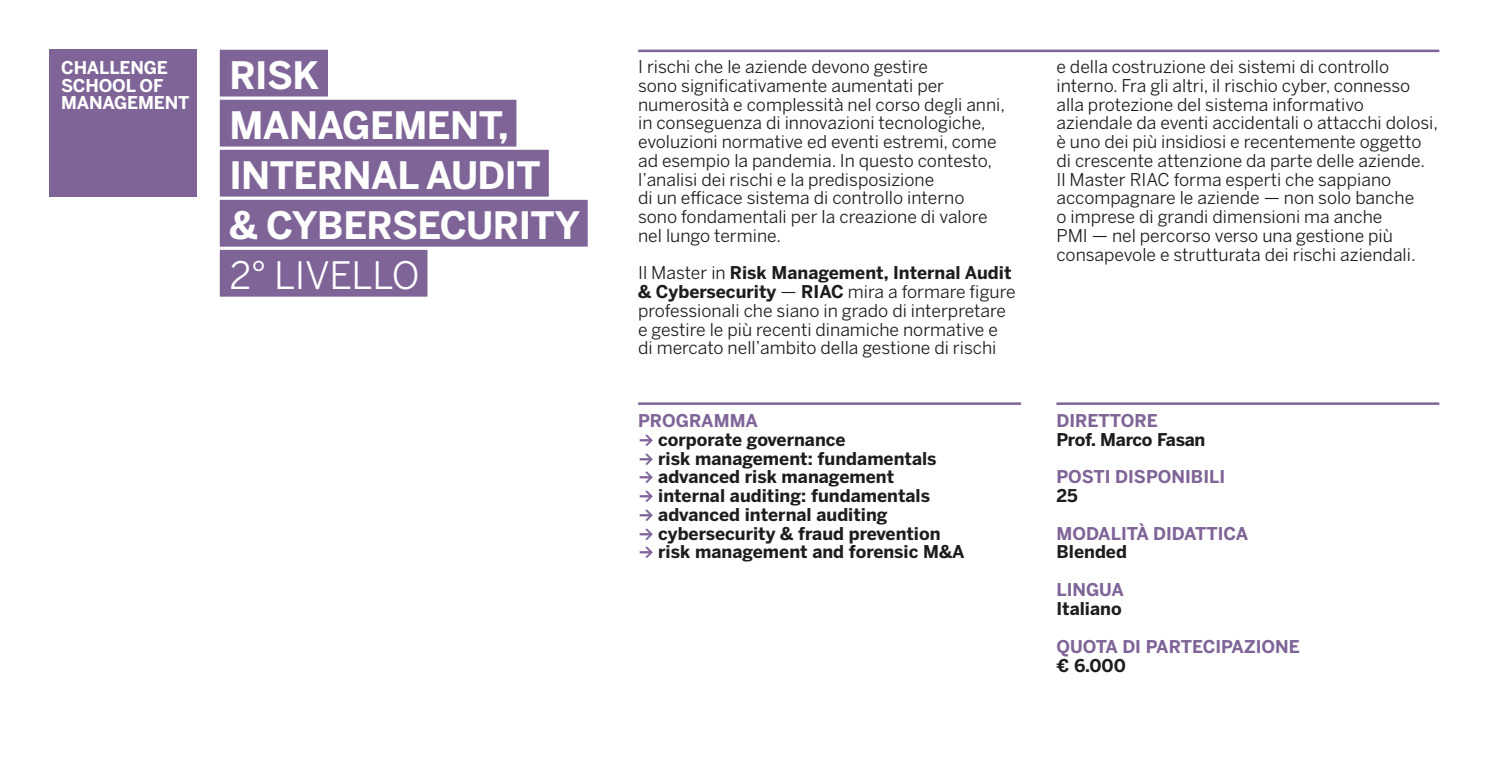
<style>
.page{position:relative;width:1489px;height:780px;background:#fff}
.page>*{position:absolute;margin:0;border:0;box-sizing:border-box;transform-origin:0 0}
.t1{font:700 37.5px "Benton Sans";letter-spacing:-.015em;color:#fff}
.t2{font:37.5px "Benton Sans";letter-spacing:-.01em;color:#fff}
.t3{font:17.5px/18.8px "Benton Sans";color:#1d1d1b}
.t4{font:700 17.5px "Benton Sans";color:#1d1d1b}
.t5{font:700 17.5px "Benton Sans";color:#7f6498}
.t6{font:700 17.5px/17.5px "Benton Sans";letter-spacing:-.01em;color:#fff}
.t7{font:700 17.5px "Benton Sans";letter-spacing:-.02em;color:#1d1d1b}
.s1{font-weight:700}
.s2{font-family:"Termina";font-weight:600;font-size:16.75px;color:#7f6498}
</style>
<div class="page">
<div style="left:50px;top:50px;width:147px;height:147px;background:#7f6498"></div>
<div style="left:220px;top:50px;width:108px;height:46px;background:#7f6498"></div>
<div style="left:220px;top:100px;width:296px;height:46px;background:#7f6498"></div>
<div style="left:220px;top:150px;width:329px;height:46px;background:#7f6498"></div>
<div style="left:220px;top:200px;width:367px;height:46px;background:#7f6498"></div>
<div style="left:220px;top:250px;width:207px;height:46px;background:#7f6498"></div>
<hr style="left:638px;top:50px;width:801px;height:2px;background:#7f6498">
<hr style="left:638px;top:402px;width:382px;height:3px;background:#7f6498">
<hr style="left:1056px;top:402px;width:383px;height:3px;background:#7f6498">
<p class="t6" style="left:61px;top:59px;width:130px">CHALLENGE<br>SCHOOL OF<br>MANAGEMENT</p>
<p class="t3" style="left:638px;top:56px;width:291px">I rischi che le aziende devono gestire</p>
<p class="t1" style="left:229px;top:48px;width:92px">RISK</p>
<p class="t1" style="left:229px;top:98px;width:281px">MANAGEMENT,</p>
<p class="t1" style="left:229px;top:148px;width:313px">INTERNAL AUDIT</p>
<p class="t1" style="left:229px;top:198px;width:352px">&amp; CYBERSECURITY</p>
<p class="t2" style="left:229px;top:248px;width:192px">2° LIVELLO</p>
<p class="t3" style="left:638px;top:75px;width:368px">sono significativamente aumentati per numerosità e complessità nel corso degli anni, in conseguenza di innovazioni tecnologiche, evoluzioni normative ed eventi estremi, come</p>
<p class="t3" style="left:638px;top:150px;width:355px">ad esempio la pandemia. In questo contesto, l’analisi dei rischi e la predisposizione</p>
<p class="t3" style="left:638px;top:187px;width:328px">di un efficace sistema di controllo interno</p>
<p class="t3" style="left:638px;top:206px;width:351px">sono fondamentali per la creazione di valore</p>
<p class="t3" style="left:638px;top:225px;width:144px">nel lungo termine.</p>
<p class="t3" style="left:638px;top:262px;width:379px">Il Master in <span class="s1">Risk Management, Internal Audit &amp; Cybersecurity</span> — <span class="s1">RIAC</span> mira a formare figure professionali che siano in grado di interpretare e gestire le più recenti dinamiche normative e di mercato nell’ambito della gestione di rischi</p>
<p class="t5" style="left:638px;top:408px;width:121px">PROGRAMMA</p>
<p class="t4" style="left:638px;top:426px;width:209px"><span class="s2">→</span> corporate governance</p>
<p class="t4" style="left:638px;top:445px;width:300px"><span class="s2">→</span> risk management: fundamentals</p>
<p class="t4" style="left:638px;top:464px;width:257px"><span class="s2">→</span> advanced risk management</p>
<p class="t4" style="left:638px;top:483px;width:293px"><span class="s2">→</span> internal auditing: fundamentals</p>
<p class="t4" style="left:638px;top:501px;width:251px"><span class="s2">→</span> advanced internal auditing</p>
<p class="t4" style="left:638px;top:520px;width:304px"><span class="s2">→</span> cybersecurity &amp; fraud prevention</p>
<p class="t4" style="left:638px;top:539px;width:328px"><span class="s2">→</span> risk management and forensic M&amp;A</p>
<p class="t3" style="left:1056px;top:56px;width:383px">e della costruzione dei sistemi di controllo interno. Fra gli altri, il rischio cyber, connesso alla protezione del sistema informativo aziendale da eventi accidentali o attacchi dolosi, è uno dei più insidiosi e recentemente oggetto di crescente attenzione da parte delle aziende.</p>
<p class="t3" style="left:1056px;top:169px;width:361px">Il Master RIAC forma esperti che sappiano accompagnare le aziende — non solo banche o imprese di grandi dimensioni ma anche PMI — nel percorso verso una gestione più consapevole e strutturata dei rischi aziendali.</p>
<p class="t5" style="left:1056px;top:408px;width:103px">DIRETTORE</p>
<p class="t7" style="left:1056px;top:426px;width:150px">Prof. Marco Fasan</p>
<p class="t5" style="left:1056px;top:464px;width:170px">POSTI DISPONIBILI</p>
<p class="t4" style="left:1056px;top:483px;width:23px">25</p>
<p class="t5" style="left:1056px;top:520px;width:193px">MODALITÀ DIDATTICA</p>
<p class="t4" style="left:1056px;top:539px;width:72px">Blended</p>
<p class="t5" style="left:1056px;top:576px;width:69px">LINGUA</p>
<p class="t4" style="left:1056px;top:595px;width:67px">Italiano</p>
<p class="t5" style="left:1056px;top:634px;width:245px">QUOTA DI PARTECIPAZIONE</p>
<p class="t4" style="left:1056px;top:653px;width:71px">€ 6.000</p>
</div>
